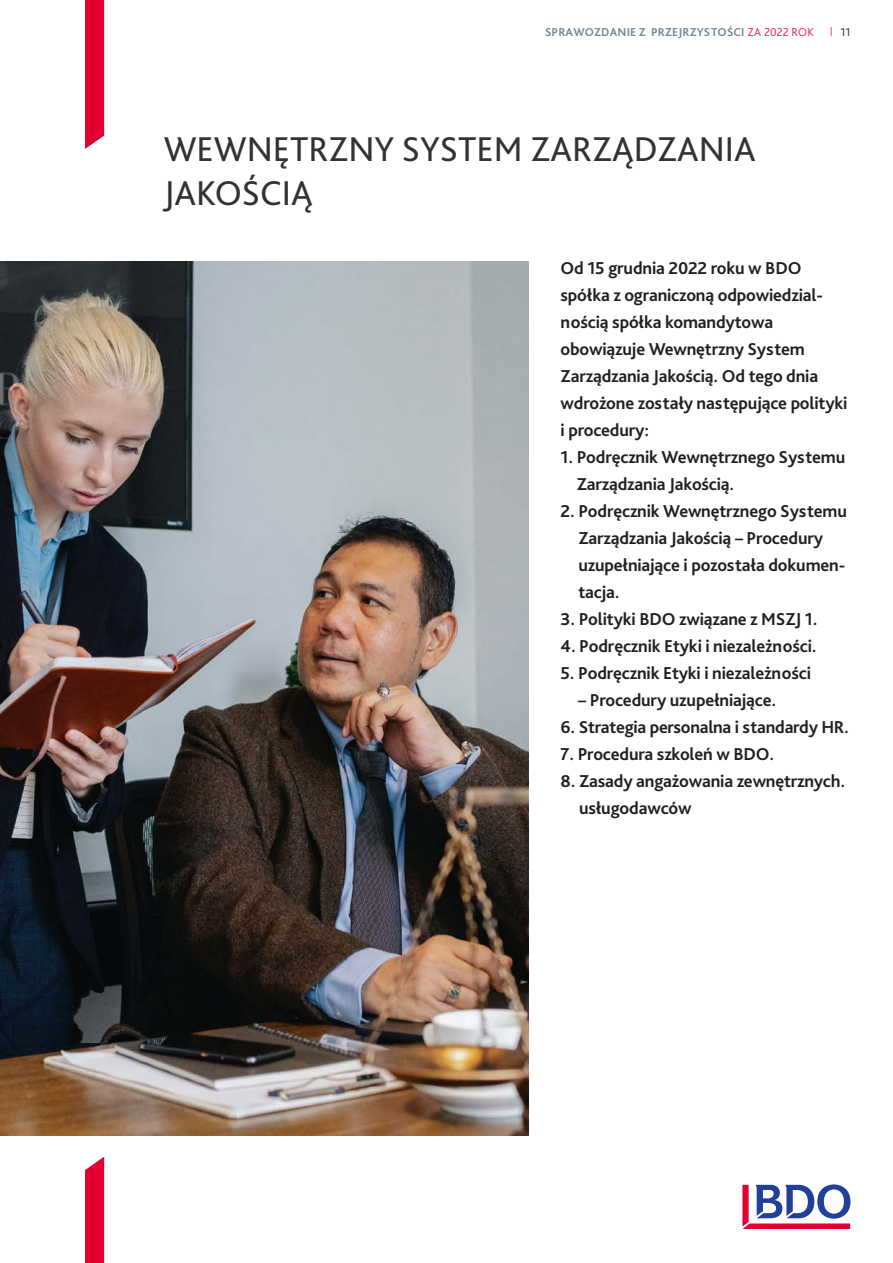
<style>
.page{position:relative;width:893px;height:1263px;background:#fff}
.page>*{position:absolute;margin:0;border:0;box-sizing:border-box;transform-origin:0 0}
.t1{font:36px/43.2px "Bliss Pro";color:#333231}
.t2{font:700 18px/27px "Bliss Pro";letter-spacing:-.01em;color:#231f20}
.t3{font:700 12px "Bliss Pro";letter-spacing:.015em;color:#748699}
.t4{font:12px "Bliss Pro";color:#414140}
.s1{font-weight:300;color:#ed1a3a}
.s2{font-size:9px;color:#ed1a3a}
</style>
<div class="page">
<svg style="left:85px;top:0;width:19px;height:149px;background:#e30c3a"></svg>
<svg style="left:85px;top:1157px;width:19px;height:106px;background:#e3103d"></svg>
<svg style="left:742px;top:1184px;width:108px;height:45px"></svg>
<img style="left:0;top:261px;width:528px;height:874px">
<p class="t3" style="left:545px;top:24px;width:270px">SPRAWOZDANIE Z PRZEJRZYSTOŚCI <span class="s1">ZA 2022 ROK</span></p>
<p class="t4" style="left:830px;top:24px;width:22px"><span class="s2">|</span> 11</p>
<h1 class="t1" style="left:164px;top:127px;width:594px">WEWNĘTRZNY SYSTEM ZARZĄDZANIA<br>JAKOŚCIĄ</h1>
<p class="t2" style="left:561px;top:254px;width:288px">Od 15 grudnia 2022 roku w BDO spółka z ograniczoną odpowiedzial&shy;nością spółka komandytowa obowiązuje Wewnętrzny System<br>Zarządzania Jakością. Od tego dnia wdrożone zostały następujące polityki i procedury:</p>
<p class="t2" style="left:577px;top:443px;width:270px;text-indent:-16px">1. Podręcznik Wewnętrznego Systemu<br>Zarządzania Jakością.</p>
<p class="t2" style="left:578px;top:497px;width:270px;text-indent:-18px">2. Podręcznik Wewnętrznego Systemu<br>Zarządzania Jakością – Procedury uzupełniające i pozostała dokumen&shy;tacja.</p>
<p class="t2" style="left:561px;top:605px;width:258px">3. Polityki BDO związane z MSZJ 1.</p>
<p class="t2" style="left:561px;top:632px;width:257px">4. Podręcznik Etyki i niezależności.</p>
<p class="t2" style="left:561px;top:659px;width:252px">5. Podręcznik Etyki i niezależności</p>
<p class="t2" style="left:578px;top:686px;width:199px">– Procedury uzupełniające.</p>
<p class="t2" style="left:561px;top:713px;width:290px">6. Strategia personalna i standardy HR.</p>
<p class="t2" style="left:561px;top:740px;width:215px">7. Procedura szkoleń w BDO.</p>
<p class="t2" style="left:579px;top:767px;width:268px;text-indent:-18px">8. Zasady angażowania zewnętrznych. usługodawców</p>
</div>
